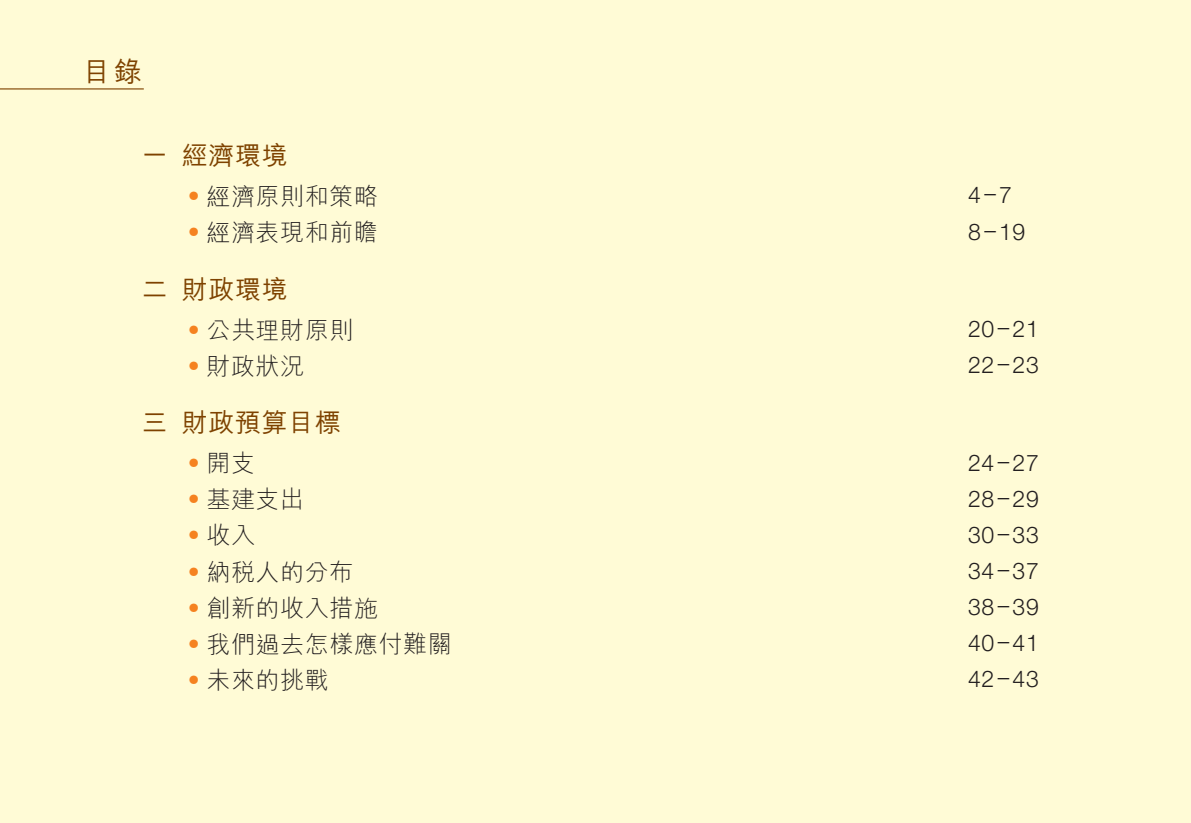
<style>
.page{position:relative;width:1191px;height:823px;background:#fff}
.page>*{position:absolute;margin:0;border:0;box-sizing:border-box;transform-origin:0 0}
.t1{font:500 28px "M Hei HK";color:#7e4200}
.t2{font:500 26px "M Hei HK";letter-spacing:.025em;color:#7e4200}
.t3{font:300 24px "M Hei HK";letter-spacing:.025em;color:#231f20}
.t4{font:300 23px "Helvetica Neue LT Std";letter-spacing:.025em;color:#231f20}
.s1{color:#f58220}
</style>
<div class="page">
<div style="left:0;top:0;width:1191px;height:822px;background:#fffbd6"></div>
<hr style="left:0;top:88px;width:144px;height:1px;background:#7e4200">
<p class="t1" style="left:83px;top:61px;width:60px">目錄</p>
<p class="t2" style="left:142px;top:145px;width:147px">一 經濟環境</p>
<p class="t3" style="left:182px;top:187px;width:198px"><span class="s1">‧</span>經濟原則和策略</p>
<p class="t4" style="left:968px;top:187px;width:45px">4–7</p>
<p class="t3" style="left:182px;top:223px;width:198px"><span class="s1">‧</span>經濟表現和前瞻</p>
<p class="t4" style="left:968px;top:223px;width:59px">8–19</p>
<p class="t2" style="left:142px;top:279px;width:147px">二 財政環境</p>
<p class="t3" style="left:182px;top:320px;width:173px"><span class="s1">‧</span>公共理財原則</p>
<p class="t4" style="left:968px;top:320px;width:72px">20–21</p>
<p class="t3" style="left:182px;top:356px;width:124px"><span class="s1">‧</span>財政狀況</p>
<p class="t4" style="left:968px;top:356px;width:72px">22–23</p>
<p class="t2" style="left:142px;top:412px;width:201px">三 財政預算目標</p>
<p class="t3" style="left:182px;top:454px;width:75px"><span class="s1">‧</span>開支</p>
<p class="t4" style="left:968px;top:454px;width:72px">24–27</p>
<p class="t3" style="left:182px;top:490px;width:124px"><span class="s1">‧</span>基建支出</p>
<p class="t4" style="left:968px;top:490px;width:72px">28–29</p>
<p class="t3" style="left:182px;top:526px;width:75px"><span class="s1">‧</span>收入</p>
<p class="t4" style="left:968px;top:526px;width:72px">30–33</p>
<p class="t3" style="left:182px;top:562px;width:173px"><span class="s1">‧</span>納稅人的分布</p>
<p class="t4" style="left:968px;top:562px;width:72px">34–37</p>
<p class="t3" style="left:182px;top:598px;width:198px"><span class="s1">‧</span>創新的收入措施</p>
<p class="t4" style="left:968px;top:598px;width:72px">38–39</p>
<p class="t3" style="left:182px;top:634px;width:271px"><span class="s1">‧</span>我們過去怎樣應付難關</p>
<p class="t4" style="left:968px;top:634px;width:72px">40–41</p>
<p class="t3" style="left:182px;top:670px;width:148px"><span class="s1">‧</span>未來的挑戰</p>
<p class="t4" style="left:968px;top:670px;width:72px">42–43</p>
</div>
